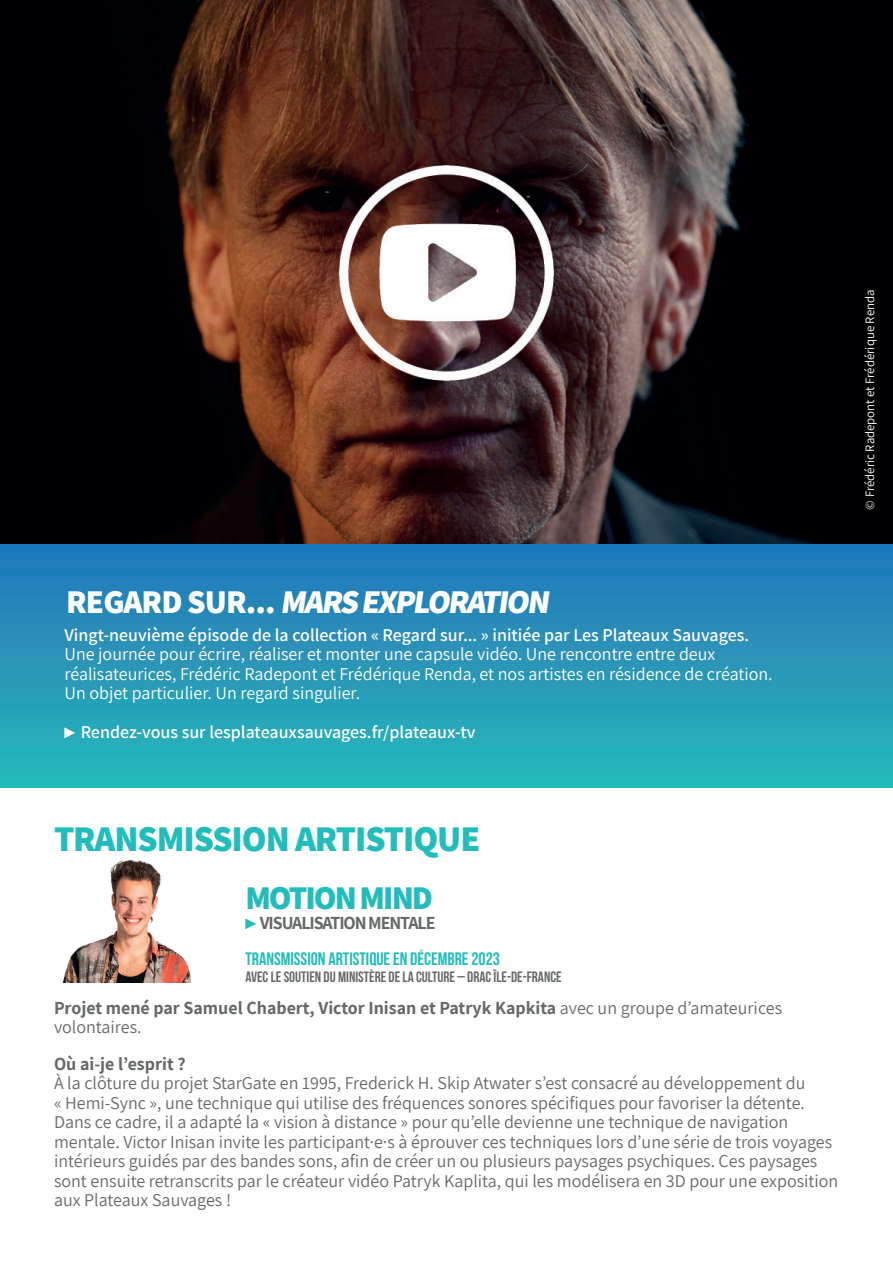
<style>
.page{position:relative;width:893px;height:1263px;background:#fff}
.page>*{position:absolute;margin:0;border:0;box-sizing:border-box;transform-origin:0 0}
.TITRE_SECTION{font:800 36px "Assistant";letter-spacing:-.03em;color:#21bdbc}
.t1{font:800 33px "Assistant";color:#fff}
.t2{font:800 33px "Assistant";letter-spacing:-.06em;color:#21bdbc}
.Corps_Assistant_Aligné{font:18px/19.5px "Assistant";color:#66696a}
.t3{font:18px/19.5px "Assistant";color:#fff}
.t4{font:600 18px "Assistant";color:#fff}
.t5{font:700 18px/19.5px "Assistant";color:#66696a}
.t6{font:18px "Bebas Neue";color:#21bdbc}
.t7{font:700 18px "Assistant";letter-spacing:-.06em;color:#66696a}
.t8{font:15px "Bebas Neue";color:#66696a}
.t9{font:12.9px "Assistant";color:#fff}
.s1{font-family:"Andale Mono";font-weight:400}
.s2{font-family:"Andale Mono";font-weight:400;color:#21bdbc}
.s3{font-weight:400}
</style>
<div class="page">
<img style="left:62px;top:860px;width:129px;height:122px">
<img style="left:0;top:0;width:893px;height:544px">
<div style="left:0;top:544px;width:893px;height:244px;background:linear-gradient(to bottom,#2375b9,#28b9b9)"></div>
<p class="t1" style="left:66px;top:579px;width:490px">R E G A R D S U R . . . MARS EXPLORATION</p>
<p class="t4" style="left:64px;top:622px;width:686px">Vingt-neuvième épisode de la collection « Regard sur... » initiée par Les Plateaux Sauvages.</p>
<p class="t3" style="left:64px;top:644px;width:710px">Une journée pour écrire, réaliser et monter une capsule vidéo. Une rencontre entre deux réalisateurices, Frédéric Radepont et Frédérique Renda, et nos artistes en résidence de création.</p>
<p class="t3" style="left:64px;top:683px;width:297px">Un objet particulier. Un regard singulier.</p>
<p class="t4" style="left:64px;top:720px;width:413px"><span class="s1">►</span> Rendez-vous sur lesplateauxsauvages.fr/plateaux-tv</p>
<p class="t9" style="left:861px;top:509px;width:221px;rotate:-90deg">© Frédéric Radepont et Frédérique Renda</p>
<p class="TITRE_SECTION" style="left:54px;top:814px;width:428px">TRANSMISSION ARTISTIQUE</p>
<p class="t2" style="left:245px;top:875px;width:189px">MOTION MIND</p>
<p class="t7" style="left:245px;top:910px;width:192px"><span class="s2">►</span> VISUALISATION MENTALE</p>
<p class="t6" style="left:245px;top:949px;width:256px">TRANSMISSION ARTISTIQUE EN DÉCEMBRE 2023</p>
<p class="t8" style="left:245px;top:968px;width:318px">AVEC LE SOUTIEN DU MINISTÈRE DE LA CULTURE – DRAC ÎLE-DE-FRANCE</p>
<p class="t5" style="left:54px;top:997px;width:730px">Projet mené par Samuel Chabert, Victor Inisan et Patryk Kapkita <span class="s3">avec un groupe d’amateurices volontaires.</span></p>
<p class="t5" style="left:54px;top:1053px;width:133px">Où ai-je l’esprit ?</p>
<p class="Corps_Assistant_Aligné" style="left:54px;top:1073px;width:786px">À la clôture du projet StarGate en 1995, Frederick H. Skip Atwater s’est consacré au développement du<br>« Hemi-Sync », une technique qui utilise des fréquences sonores spécifiques pour favoriser la détente.<br>Dans ce cadre, il a adapté la « vision à distance » pour qu’elle devienne une technique de navigation mentale. Victor Inisan invite les participant·e·s à éprouver ces techniques lors d’une série de trois voyages intérieurs guidés par des bandes sons, afin de créer un ou plusieurs paysages psychiques. Ces paysages sont ensuite retranscrits par le créateur vidéo Patryk Kaplita, qui les modélisera en 3D pour une exposition aux Plateaux Sauvages !</p>
</div>
